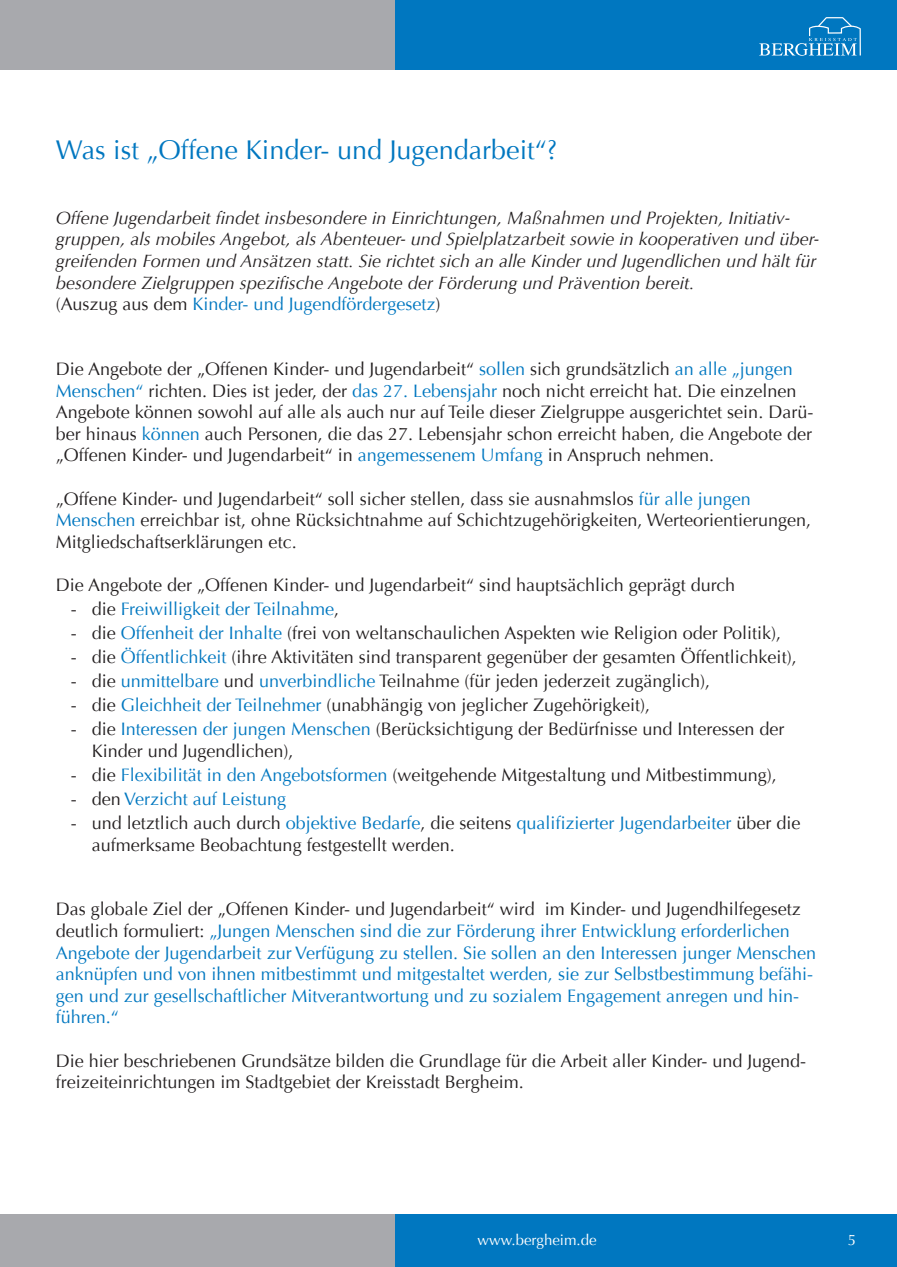
<style>
.page{position:relative;width:897px;height:1267px;background:#fff}
.page>*{position:absolute;margin:0;border:0;box-sizing:border-box;transform-origin:0 0}
.t1{font:27px "Optima";color:#0077c0}
.t2{font:18px/21.6px "Optima";color:#231f20}
.t3{font:18px/21.6px "Optima";color:#0077c0}
.t4{font:italic 18px/21.6px "Optima";color:#231f20}
.t5{font:15px "Optima";color:#fff}
.s1{font-style:normal}
.s2{font-style:normal;color:#0077c0}
.s3{color:#0077c0}
.s4{color:#231f20}
.s5{color:#fff}
</style>
<div class="page">
<div style="left:394px;top:0;width:502px;height:70px;background:#0077c0"></div>
<div style="left:395px;top:1214px;width:501px;height:52px;background:#0077c0"></div>
<hr style="left:0;top:0;width:2px;height:70px;background:#a8a9ad">
<hr style="left:0;top:1214px;width:2px;height:52px;background:#a8a9ad">
<div style="left:2px;top:0;width:393px;height:70px;background:#a8a9ad"></div>
<div style="left:2px;top:1214px;width:393px;height:52px;background:#a8a9ad"></div>
<svg style="left:759px;top:17px;width:101px;height:39px"></svg>
<h1 class="t1" style="left:56px;top:134px;width:503px">Was ist „Offene Kinder- und Jugendarbeit“?</h1>
<p class="t4" style="left:56px;top:207px;width:764px">Offene Jugendarbeit findet insbesondere in Einrichtungen, Maßnahmen und Projekten, Initiativ&shy;gruppen, als mobiles Angebot, als Abenteuer- und Spielplatzarbeit sowie in kooperativen und über&shy;greifenden Formen und Ansätzen statt. Sie richtet sich an alle Kinder und Jugendlichen und hält für besondere Zielgruppen spezifische Angebote der Förderung und Prävention bereit.<br><span class="s1">(Auszug aus dem</span> <span class="s2">Kinder- und Jugendfördergesetz</span><span class="s1">)</span></p>
<p class="t2" style="left:56px;top:358px;width:759px">Die Angebote der „Offenen Kinder- und Jugendarbeit“ <span class="s3">sollen</span> sich grundsätzlich <span class="s3">an alle „jungen Menschen“</span> richten. Dies ist jeder, der <span class="s3">das 27. Lebensjahr</span> noch nicht erreicht hat. Die einzelnen Angebote können sowohl auf alle als auch nur auf Teile dieser Zielgruppe ausgerichtet sein. Darü&shy;ber hinaus <span class="s3">können</span> auch Personen, die das 27. Lebensjahr schon erreicht haben, die Angebote der „Offenen Kinder- und Jugendarbeit“ in <span class="s3">angemessenem Umfang</span> in Anspruch nehmen.</p>
<p class="t2" style="left:56px;top:488px;width:756px">„Offene Kinder- und Jugendarbeit“ soll sicher stellen, dass sie ausnahmslos <span class="s3">für alle jungen<br>Menschen</span> erreichbar ist, ohne Rücksichtnahme auf Schichtzugehörigkeiten, Werteorientierungen,<br>Mitgliedschaftserklärungen etc.</p>
<p class="t2" style="left:56px;top:574px;width:681px">Die Angebote der „Offenen Kinder- und Jugendarbeit“ sind hauptsächlich geprägt durch</p>
<p class="t3" style="left:71px;top:598px;width:270px"><span class="s4">- die</span> Freiwilligkeit der Teilnahme<span class="s4">,</span></p>
<p class="t2" style="left:71px;top:622px;width:711px">- die <span class="s3">Offenheit der Inhalte</span> (frei von weltanschaulichen Aspekten wie Religion oder Politik),</p>
<p class="t2" style="left:71px;top:646px;width:727px">- die <span class="s3">Öffentlichkeit</span> (ihre Aktivitäten sind transparent gegenüber der gesamten Öffentlichkeit),</p>
<p class="t2" style="left:71px;top:670px;width:641px">- die <span class="s3">unmittelbare</span> und <span class="s3">unverbindliche</span> Teilnahme (für jeden jederzeit zugänglich),</p>
<p class="t2" style="left:71px;top:694px;width:581px">- die <span class="s3">Gleichheit der Teilnehmer</span> (unabhängig von jeglicher Zugehörigkeit),</p>
<p class="t2" style="left:71px;top:718px;width:715px">- die <span class="s3">Interessen der jungen Menschen</span> (Berücksichtigung der Bedürfnisse und Interessen der</p>
<p class="t2" style="left:71px;top:740px;width:224px"><span class="s5">-</span> Kinder und Jugendlichen),</p>
<p class="t2" style="left:71px;top:764px;width:707px">- die <span class="s3">Flexibilität in den Angebotsformen</span> (weitgehende Mitgestaltung und Mitbestimmung),</p>
<p class="t3" style="left:71px;top:788px;width:217px"><span class="s4">- den</span> Verzicht auf Leistung</p>
<p class="t3" style="left:71px;top:812px;width:731px"><span class="s4">- und letztlich auch durch</span> objektive Bedarfe<span class="s4">, die seitens</span> qualifizierter Jugendarbeiter <span class="s4">über die</span></p>
<p class="t2" style="left:71px;top:833px;width:385px"><span class="s5">-</span> aufmerksame Beobachtung festgestellt werden.</p>
<p class="t3" style="left:56px;top:898px;width:762px"><span class="s4">Das globale Ziel der „Offenen Kinder- und Jugendarbeit“ wird im Kinder- und Jugendhilfegesetz deutlich formuliert:</span> „Jungen Menschen sind die zur Förderung ihrer Entwicklung erforderlichen Angebote der Jugendarbeit zur Verfügung zu stellen. Sie sollen an den Interessen junger Menschen anknüpfen und von ihnen mitbestimmt und mitgestaltet werden, sie zur Selbstbestimmung befähi&shy;gen und zur gesellschaftlicher Mitverantwortung und zu sozialem Engagement anregen und hin&shy;führen.“</p>
<p class="t2" style="left:56px;top:1049px;width:751px">Die hier beschriebenen Grundsätze bilden die Grundlage für die Arbeit aller Kinder- und Jugend&shy;freizeiteinrichtungen im Stadtgebiet der Kreisstadt Bergheim.</p>
<p class="t5" style="left:477px;top:1230px;width:120px">www.bergheim.de</p>
<p class="t5" style="left:847px;top:1230px;width:10px">5</p>
</div>
